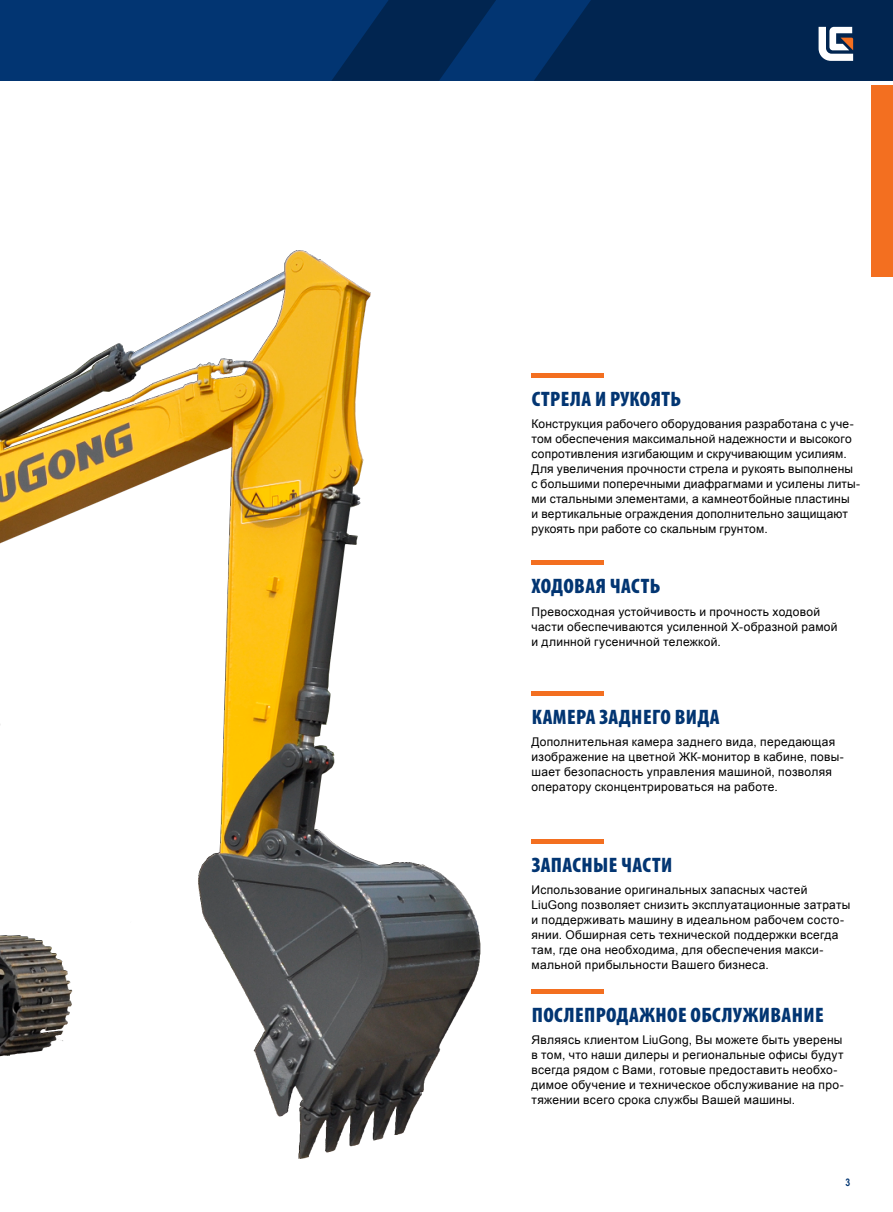
<style>
.page{position:relative;width:893px;height:1212px;background:#fff}
.page>*{position:absolute;margin:0;border:0;box-sizing:border-box;transform-origin:0 0}
.t1{font:900 condensed 21px "Myriad Pro";letter-spacing:.02em;color:#023572}
.t2{font:12px/15px "Arial";letter-spacing:.02em;color:#000}
.t3{font:700 10.5px "Arial Narrow";color:#023572}
</style>
<div class="page">
<div style="left:0;top:0;width:893px;height:81px;background:#023572"></div>
<svg style="left:332px;top:0;width:164px;height:81px"></svg>
<svg style="left:534px;top:0;width:359px;height:81px;background:#082c57"></svg>
<img style="left:0;top:250px;width:604px;height:909px">
<div style="left:531px;top:373px;width:73px;height:5px;background:#f36f20"></div>
<div style="left:531px;top:839px;width:73px;height:5px;background:#f36f20"></div>
<hr style="left:531px;top:989px;width:73px;height:4px;background:#f36f20">
<hr style="left:531px;top:691px;width:73px;height:4px;background:#f36f20">
<hr style="left:531px;top:561px;width:73px;height:4px;background:#f36f20">
<div style="left:872px;top:86px;width:21px;height:191px;background:#f36f20"></div>
<h1 class="t1" style="left:532px;top:386px;width:151px">СТРЕЛА И РУКОЯТЬ</h1>
<p class="t2" style="left:531px;top:417px;width:330px">Конструкция рабочего оборудования разработана с уче&shy;том обеспечения максимальной надежности и высокого сопротивления изгибающим и скручивающим усилиям.<br>Для увеличения прочности стрела и рукоять выполнены с большими поперечными диафрагмами и усилены литы&shy;ми стальными элементами, а камнеотбойные пластины<br>и вертикальные ограждения дополнительно защищают рукоять при работе со скальным грунтом.</p>
<h1 class="t1" style="left:532px;top:573px;width:130px">ХОДОВАЯ ЧАСТЬ</h1>
<p class="t2" style="left:531px;top:604px;width:308px">Превосходная устойчивость и прочность ходовой части обеспечиваются усиленной X-образной рамой и длинной гусеничной тележкой.</p>
<h1 class="t1" style="left:532px;top:703px;width:190px">КАМЕРА ЗАДНЕГО ВИДА</h1>
<p class="t2" style="left:531px;top:735px;width:314px">Дополнительная камера заднего вида, передающая изображение на цветной ЖК-монитор в кабине, повы&shy;шает безопасность управления машиной, позволяя оператору сконцентрироваться на работе.</p>
<h1 class="t1" style="left:532px;top:852px;width:142px">ЗАПАСНЫЕ ЧАСТИ</h1>
<p class="t2" style="left:531px;top:883px;width:320px">Использование оригинальных запасных частей LiuGong позволяет снизить эксплуатационные затраты и поддерживать машину в идеальном рабочем состо&shy;янии. Обширная сеть технической поддержки всегда там, где она необходима, для обеспечения макси&shy;мальной прибыльности Вашего бизнеса.</p>
<h1 class="t1" style="left:532px;top:1001px;width:294px">ПОСЛЕПРОДАЖНОЕ ОБСЛУЖИВАНИЕ</h1>
<p class="t2" style="left:531px;top:1032px;width:314px">Являясь клиентом LiuGong, Вы можете быть уверены в том, что наши дилеры и региональные офисы будут всегда рядом с Вами, готовые предоставить необхо&shy;димое обучение и техническое обслуживание на про&shy;тяжении всего срока службы Вашей машины.</p>
<p class="t3" style="left:845px;top:1174px;width:6px">3</p>
</div>
